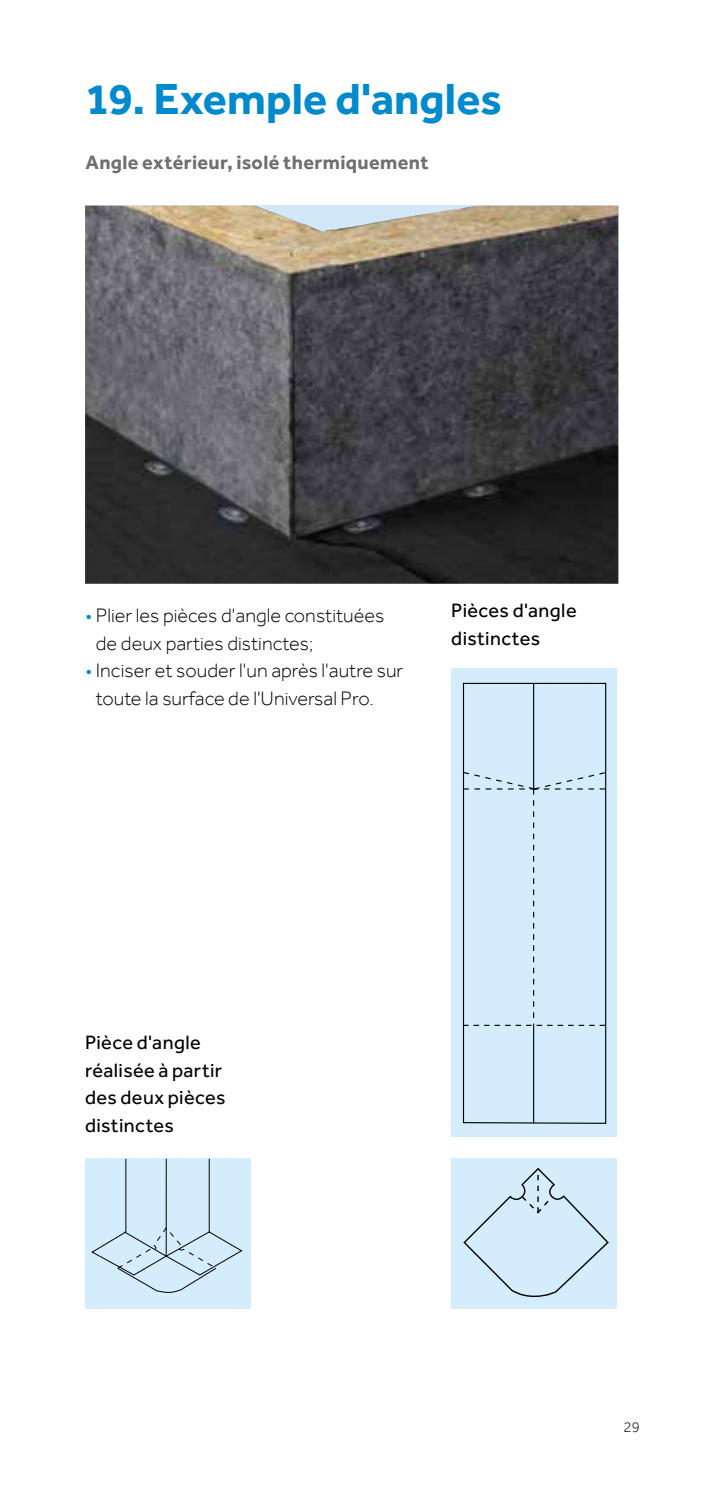
<style>
.page{position:relative;width:702px;height:1489px;background:#fff}
.page>*{position:absolute;margin:0;border:0;box-sizing:border-box;transform-origin:0 0}
.t1{font:700 45px "Effra";color:#008ace}
.t2{font:300 20px/27.5px "Effra";color:#000}
.t3{font:20px/27.5px "Effra";letter-spacing:.02em;color:#000}
.t4{font:700 20px "Effra";letter-spacing:.02em;color:#706f6f}
.t5{font:300 15px "Effra";color:#000}
.s1{color:#008ace}
</style>
<div class="page">
<img style="left:85px;top:206px;width:533px;height:377px">
<div style="left:451px;top:1158px;width:166px;height:150px;background:#d4edfc"></div>
<svg style="left:463px;top:1168px;width:146px;height:129px"></svg>
<div style="left:85px;top:1158px;width:165px;height:150px;background:#d4edfc"></div>
<svg style="left:91px;top:1158px;width:152px;height:135px"></svg>
<div style="left:451px;top:668px;width:166px;height:469px;background:#d4edfc"></div>
<div style="left:463px;top:682px;width:143px;height:441px;border:1px solid #000"></div>
<svg style="left:462px;top:771px;width:145px;height:254px"></svg>
<hr style="left:533px;top:683px;width:1px;height:106px;background:#000">
<hr style="left:533px;top:1025px;width:1px;height:98px;background:#000">
<h1 class="t1" style="left:85px;top:72px;width:418px">19. Exemple d'angles</h1>
<p class="t4" style="left:85px;top:150px;width:345px">Angle extérieur, isolé thermiquement</p>
<p class="t2" style="left:96px;top:601px;width:290px;text-indent:-10px"><span class="s1">•</span> Plier les pièces d'angle constituées de deux parties distinctes;</p>
<p class="t2" style="left:96px;top:656px;width:309px;text-indent:-10px"><span class="s1">•</span> Inciser et souder l'un après l'autre sur toute la surface de l'Universal Pro.</p>
<p class="t3" style="left:451px;top:596px;width:127px">Pièces d'angle distinctes</p>
<p class="t3" style="left:85px;top:1028px;width:142px">Pièce d'angle réalisée à partir des deux pièces distinctes</p>
<p class="t5" style="left:623px;top:1418px;width:18px">29</p>
</div>
